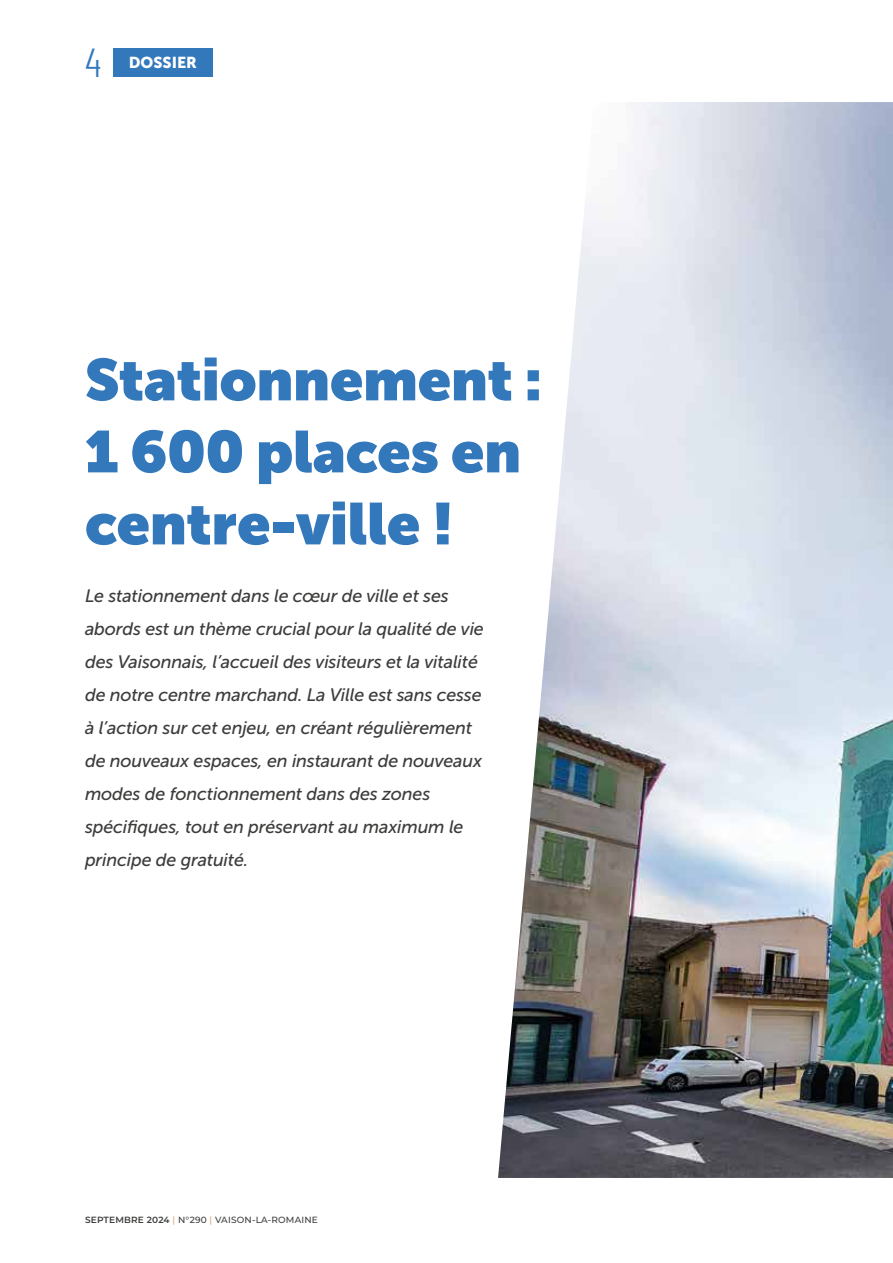
<style>
.page{position:relative;width:893px;height:1263px;background:#fff}
.page>*{position:absolute;margin:0;border:0;box-sizing:border-box;transform-origin:0 0}
.t1{font:900 58.5px/72px "Museo Sans Display";color:#3478bc}
.t2{font:300 40.5px "Barlow Condensed";color:#3478bc}
.t3{font:italic 18px/33px "Museo Sans 500";letter-spacing:-.01em;color:#3c3c3b}
.t4{font:15.75px "Museo Sans 900";color:#fff}
.t5{font:500 9px "Montserrat";letter-spacing:.02em;color:#3c3c3b}
.s1{font-weight:600}
.s2{color:#d4aa73}
</style>
<div class="page">
<img style="left:498px;top:102px;width:395px;height:1076px">
<div style="left:114px;top:48px;width:99px;height:29px;background:#3478bc"></div>
<h2 class="t2" style="left:85px;top:33px;width:18px">4</h2>
<p class="t4" style="left:129px;top:53px;width:70px">DOSSIER</p>
<h1 class="t1" style="left:85px;top:344px;width:458px">Stationnement :<br>1 600 places en centre-ville !</h1>
<p class="t3" style="left:85px;top:579px;width:400px">Le stationnement dans le cœur de ville et ses abords est un thème crucial pour la qualité de vie des Vaisonnais, l’accueil des visiteurs et la vitalité de notre centre marchand. La Ville est sans cesse à l’action sur cet enjeu, en créant régulièrement de nouveaux espaces, en instaurant de nouveaux modes de fonctionnement dans des zones spécifiques, tout en préservant au maximum le principe de gratuité.</p>
<p class="t5" style="left:85px;top:1213px;width:234px"><span class="s1">SEPTEMBRE 2024</span> <span class="s2">|</span> N°290 <span class="s2">|</span> VAISON-LA-ROMAINE</p>
</div>
